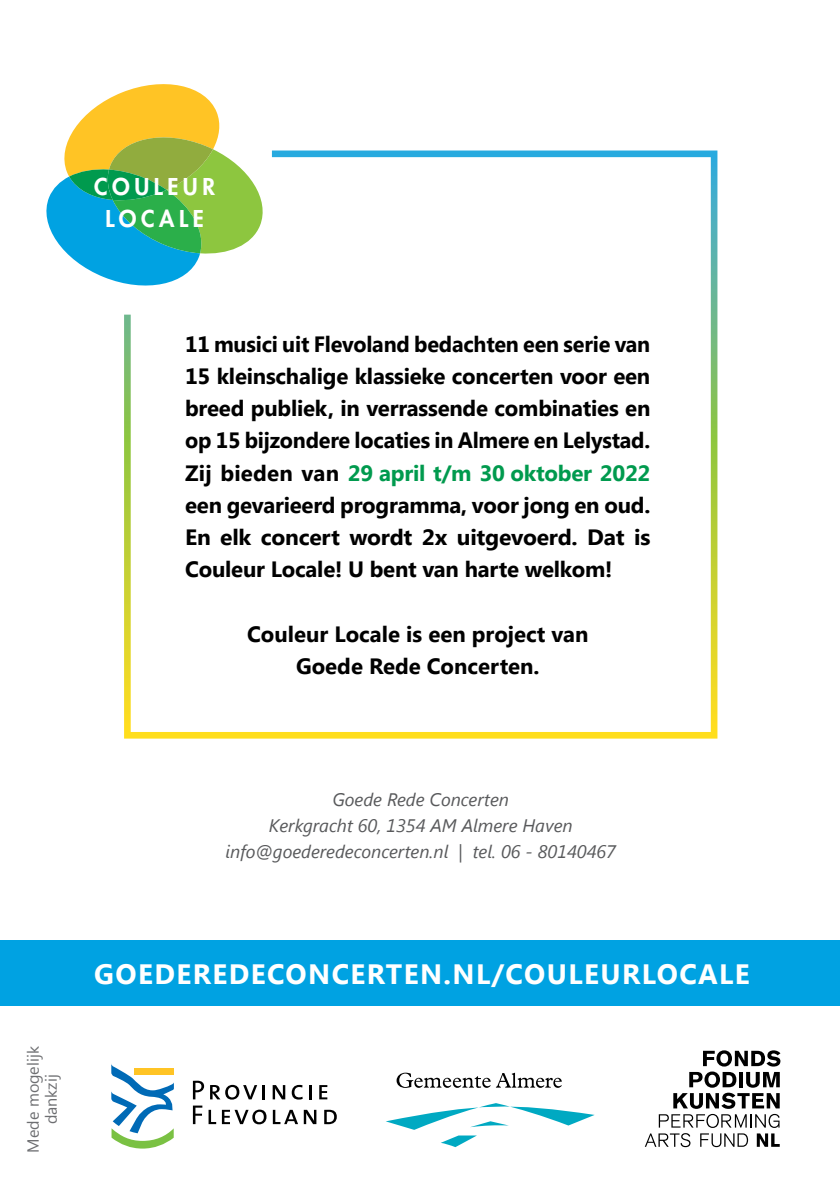
<style>
.page{position:relative;width:840px;height:1191px;background:#fff}
.page>*{position:absolute;margin:0;border:0;box-sizing:border-box;transform-origin:0 0}
.t1{font:700 28px "Segoe UI";letter-spacing:.05em;color:#fff}
.t2{font:800 22.6px/32.4px "Futura Std";letter-spacing:.2em;color:#fff;text-align:center}
.t3{font:700 22.2px/32.2px "Segoe UI";letter-spacing:-.01em;color:#000;text-align:justify}
.t4{font:italic 18.2px/26.2px "Segoe UI";color:#58595b;text-align:center}
.t5{font:16px/18.2px "Segoe UI";color:#6d6e71;text-align:center}
.s1{color:#009a4e}
</style>
<div class="page">
<svg style="left:111px;top:1064px;width:63px;height:84px"></svg>
<svg style="left:193px;top:1080px;width:11px;height:19px"></svg>
<svg style="left:210px;top:1084px;width:47px;height:15px"></svg>
<hr style="left:262px;top:1085px;width:3px;height:14px;background:#000">
<svg style="left:272px;top:1085px;width:13px;height:14px"></svg>
<svg style="left:291px;top:1084px;width:11px;height:15px"></svg>
<svg style="left:309px;top:1085px;width:2px;height:14px"></svg>
<svg style="left:319px;top:1085px;width:8px;height:14px"></svg>
<svg style="left:193px;top:1105px;width:9px;height:19px"></svg>
<svg style="left:208px;top:1109px;width:8px;height:15px"></svg>
<svg style="left:222px;top:1109px;width:44px;height:15px"></svg>
<svg style="left:273px;top:1109px;width:43px;height:15px"></svg>
<svg style="left:324px;top:1109px;width:12px;height:15px"></svg>
<svg style="left:396px;top:1072px;width:165px;height:15px"></svg>
<svg style="left:441px;top:1135px;width:35px;height:12px"></svg>
<svg style="left:386px;top:1103px;width:208px;height:26px"></svg>
<svg style="left:673px;top:1050px;width:107px;height:58px"></svg>
<svg style="left:644px;top:1114px;width:135px;height:33px"></svg>
<div style="left:0;top:940px;width:839px;height:66px;background:#00a2e2"></div>
<svg style="left:124px;top:150px;width:594px;height:589px"></svg>
<svg style="left:46px;top:84px;width:216px;height:201px"></svg>
<p class="t2" style="left:94px;top:170px;width:122px">COULEUR<br>LOCALE</p>
<p class="t3" style="left:185px;top:327px;width:466px">11 musici uit Flevoland bedachten een serie van 15 kleinschalige klassieke concerten voor een breed publiek, in verrassende combinaties en op 15 bijzondere locaties in Almere en Lelystad.<br>Zij bieden van <span class="s1">29 april t/m 30 oktober 2022 </span>een gevarieerd programma, voor jong en oud.<br>En elk concert wordt 2x uitgevoerd. Dat is Couleur Locale! U bent van harte welkom!</p>
<p class="t3" style="left:247px;top:616px;width:343px;text-align:center">Couleur Locale is een project van<br>Goede Rede Concerten.</p>
<p class="t4" style="left:225px;top:785px;width:392px">Goede Rede Concerten<br>Kerkgracht 60, 1354 AM Almere Haven info@goederedeconcerten.nl | tel. 06 - 80140467</p>
<p class="t5" style="left:23px;top:1152px;width:108px;rotate:-90deg">Mede mogelijk dankzij</p>
<p class="t1" style="left:94px;top:953px;width:656px">GOEDEREDECONCERTEN.NL/COULEURLOCALE</p>
</div>
